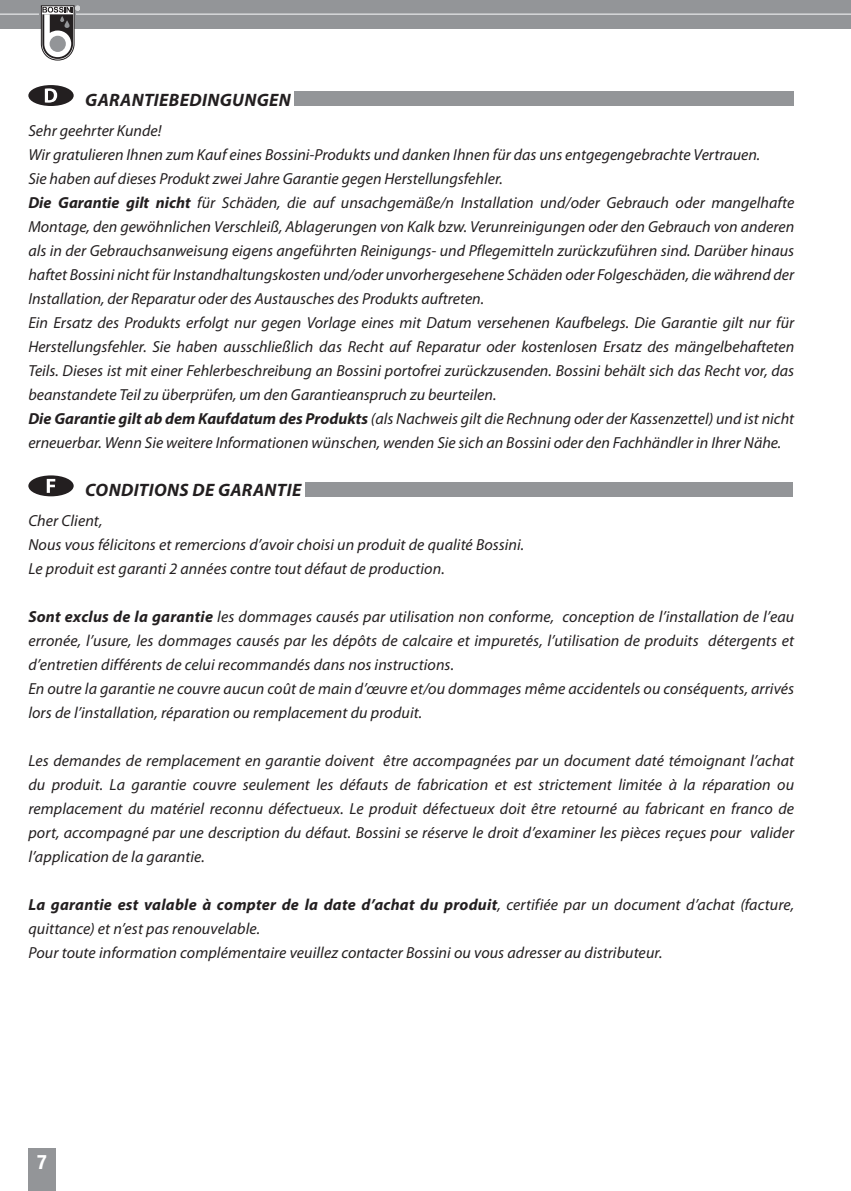
<style>
.page{position:relative;width:851px;height:1191px;background:#fff}
.page>*{position:absolute;margin:0;border:0;box-sizing:border-box;transform-origin:0 0}
.t1{font:700 condensed 20px "Helvetica Neue";color:#fff}
.t2{font:italic 700 18px "Myriad Pro";letter-spacing:.02em;color:#231f20}
.t3{font:italic 16px/24px "Myriad Pro";color:#231f20;text-align:justify}
.s1{font-weight:700}
</style>
<div class="page">
<div style="left:28px;top:1148px;width:28px;height:43px;background:#939598"></div>
<svg style="left:28px;top:85px;width:46px;height:21px"></svg>
<div style="left:294px;top:92px;width:499px;height:14px;background:#939598"></div>
<svg style="left:28px;top:475px;width:46px;height:21px"></svg>
<div style="left:305px;top:482px;width:487px;height:14px;background:#939598"></div>
<div style="left:0;top:0;width:850px;height:28px;background:#939598"></div>
<hr style="left:0;top:13px;width:850px;height:2px;background:#dcdddf">
<hr style="left:40px;top:12px;width:36px;height:3px;background:#939598">
<svg style="left:41px;top:6px;width:39px;height:54px"></svg>
<p class="t2" style="left:85px;top:88px;width:207px">GARANTIEBEDINGUNGEN</p>
<p class="t3" style="left:28px;top:118px;width:134px">Sehr geehrter Kunde!</p>
<p class="t3" style="left:28px;top:142px;width:733px">Wir gratulieren Ihnen zum Kauf eines Bossini-Produkts und danken Ihnen für das uns entgegengebrachte Vertrauen.</p>
<p class="t3" style="left:28px;top:166px;width:476px">Sie haben auf dieses Produkt zwei Jahre Garantie gegen Herstellungsfehler.</p>
<p class="t3" style="left:28px;top:190px;width:767px"><span class="s1">Die Garantie gilt nicht</span> für Schäden, die auf unsachgemäße/n Installation und/oder Gebrauch oder mangelhafte Montage, den gewöhnlichen Verschleiß, Ablagerungen von Kalk bzw. Verunreinigungen oder den Gebrauch von anderen als in der Gebrauchsanweisung eigens angeführten Reinigungs- und Pflegemitteln zurückzuführen sind. Darüber hinaus haftet Bossini nicht für Instandhaltungskosten und/oder unvorhergesehene Schäden oder Folgeschäden, die während der Installation, der Reparatur oder des Austausches des Produkts auftreten.</p>
<p class="t3" style="left:28px;top:310px;width:767px">Ein Ersatz des Produkts erfolgt nur gegen Vorlage eines mit Datum versehenen Kaufbelegs. Die Garantie gilt nur für Herstellungsfehler. Sie haben ausschließlich das Recht auf Reparatur oder kostenlosen Ersatz des mängelbehafteten Teils. Dieses ist mit einer Fehlerbeschreibung an Bossini portofrei zurückzusenden. Bossini behält sich das Recht vor, das beanstandete Teil zu überprüfen, um den Garantieanspruch zu beurteilen.</p>
<p class="t3" style="left:28px;top:406px;width:767px"><span class="s1">Die Garantie gilt ab dem Kaufdatum des Produkts</span> (als Nachweis gilt die Rechnung oder der Kassenzettel) und ist nicht erneuerbar. Wenn Sie weitere Informationen wünschen, wenden Sie sich an Bossini oder den Fachhändler in Ihrer Nähe.</p>
<p class="t2" style="left:85px;top:478px;width:217px">CONDITIONS DE GARANTIE</p>
<p class="t3" style="left:28px;top:508px;width:75px">Cher Client,</p>
<p class="t3" style="left:28px;top:532px;width:497px">Nous vous félicitons et remercions d’avoir choisi un produit de qualité Bossini.</p>
<p class="t3" style="left:28px;top:556px;width:418px">Le produit est garanti 2 années contre tout défaut de production.</p>
<p class="t3" style="left:28px;top:604px;width:767px"><span class="s1">Sont exclus de la garantie</span> les dommages causés par utilisation non conforme, conception de l’installation de l’eau erronée, l’usure, les dommages causés par les dépôts de calcaire et impuretés, l’utilisation de produits détergents et d’entretien différents de celui recommandés dans nos instructions.</p>
<p class="t3" style="left:28px;top:676px;width:767px">En outre la garantie ne couvre aucun coût de main d’œuvre et/ou dommages même accidentels ou conséquents, arrivés lors de l’installation, réparation ou remplacement du produit.</p>
<p class="t3" style="left:28px;top:748px;width:767px">Les demandes de remplacement en garantie doivent être accompagnées par un document daté témoignant l’achat du produit. La garantie couvre seulement les défauts de fabrication et est strictement limitée à la réparation ou remplacement du matériel reconnu défectueux. Le produit défectueux doit être retourné au fabricant en franco de port, accompagné par une description du défaut. Bossini se réserve le droit d’examiner les pièces reçues pour valider l’application de la garantie.</p>
<p class="t3" style="left:28px;top:892px;width:767px"><span class="s1">La garantie est valable à compter de la date d’achat du produit</span>, certifiée par un document d’achat (facture, quittance) et n’est pas renouvelable.</p>
<p class="t3" style="left:28px;top:940px;width:635px">Pour toute information complémentaire veuillez contacter Bossini ou vous adresser au distributeur.</p>
<p class="t1" style="left:37px;top:1149px;width:11px">7</p>
</div>
